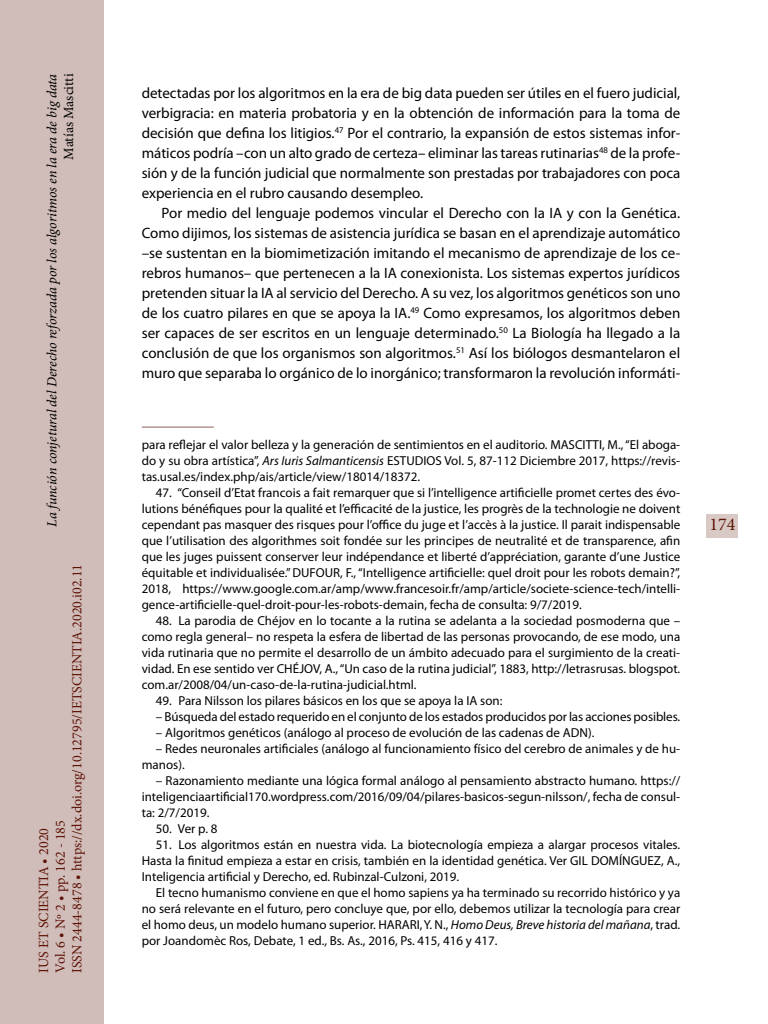
<style>
.page{position:relative;width:768px;height:1024px;background:#fff}
.page>*{position:absolute;margin:0;border:0;box-sizing:border-box;transform-origin:0 0}
.t1{font:18px "Minion Pro";color:#5d1305}
._00_bsc{font:15px/20px "Myriad Pro";color:#000;text-align:justify}
.t2{font:14px/16.8px "Minion Pro";color:#5d1305}
.t3{font:italic 14px "Minion Pro";letter-spacing:-.01em;color:#000}
.t4{font:14px "Minion Pro";letter-spacing:-.005em;color:#000}
.zz_notas{font:13px/16px "Myriad Pro";color:#000;text-align:justify}
.s1{font-style:italic}
</style>
<div class="page">
<hr style="left:142px;top:427px;width:72px;height:1px;background:#8c5c52">
<div style="left:0;top:0;width:103px;height:1024px;background:#d0bcb9"></div>
<div style="left:707px;top:514px;width:31px;height:24px;background:#d9c9c5"></div>
<p class="t3" style="left:42px;top:527px;width:455px;rotate:-90deg">La función conjetural del Derecho reforzada por los algoritmos en la era de big data</p>
<p class="t4" style="left:59px;top:160px;width:87px;rotate:-90deg">Matías Mascitti</p>
<p class="t2" style="left:35px;top:973px;width:411px;rotate:-90deg">IUS ET SCIENTIA • 2020<br>Vol. 6 • Nº 2 • pp. 162 - 185<br>ISSN 2444-8478 • https://dx.doi.org/10.12795/IETSCIENTIA.2020.i02.11</p>
<p class="_00_bsc" style="left:142px;top:83px;width:540px">detectadas por los algoritmos en la era de big data pueden ser útiles en el fuero judicial, verbigracia: en materia probatoria y en la obtención de información para la toma de decisión que defina los litigios.<sup>47</sup> Por el contrario, la expansión de estos sistemas infor&shy;máticos podría –con un alto grado de certeza– eliminar las tareas rutinarias<sup>48</sup> de la profe&shy;sión y de la función judicial que normalmente son prestadas por trabajadores con poca experiencia en el rubro causando desempleo.</p>
<p class="_00_bsc" style="left:142px;top:203px;width:540px;text-indent:20px">Por medio del lenguaje podemos vincular el Derecho con la IA y con la Genética.<br>Como dijimos, los sistemas de asistencia jurídica se basan en el aprendizaje automático –se sustentan en la biomimetización imitando el mecanismo de aprendizaje de los ce&shy;rebros humanos– que pertenecen a la IA conexionista. Los sistemas expertos jurídicos pretenden situar la IA al servicio del Derecho. A su vez, los algoritmos genéticos son uno de los cuatro pilares en que se apoya la IA.<sup>49</sup> Como expresamos, los algoritmos deben ser capaces de ser escritos en un lenguaje determinado.<sup>50</sup> La Biología ha llegado a la conclusión de que los organismos son algoritmos.<sup>51</sup> Así los biólogos desmantelaron el muro que separaba lo orgánico de lo inorgánico; transformaron la revolución informáti-</p>
<p class="zz_notas" style="left:142px;top:436px;width:540px">para reflejar el valor belleza y la generación de sentimientos en el auditorio. MASCITTI, M., “El aboga&shy;do y su obra artística”, <span class="s1">Ars Iuris Salmanticensis</span> ESTUDIOS Vol. 5, 87-112 Diciembre 2017, https://revis&shy;tas.usal.es/index.php/ais/article/view/18014/18372.</p>
<p class="zz_notas" style="left:142px;top:484px;width:540px;text-indent:14px">47. “Conseil d’Etat francois a fait remarquer que si l’intelligence artificielle promet certes des évo&shy;lutions bénéfiques pour la qualité et l’efficacité de la justice, les progrès de la technologie ne doivent cependant pas masquer des risques pour l’office du juge et l’accès à la justice. Il parait indispensable que l’utilisation des algorithmes soit fondée sur les principes de neutralité et de transparence, afin que les juges puissent conserver leur indépendance et liberté d’appréciation, garante d’une Justice équitable et individualisée.” DUFOUR, F., “Intelligence artificielle: quel droit pour les robots demain?”, 2018, https://www.google.com.ar/amp/www.francesoir.fr/amp/article/societe-science-tech/intelli&shy;gence-artificielle-quel-droit-pour-les-robots-demain, fecha de consulta: 9/7/2019.</p>
<p class="zz_notas" style="left:142px;top:612px;width:540px;text-indent:14px">48. La parodia de Chéjov en lo tocante a la rutina se adelanta a la sociedad posmoderna que – como regla general– no respeta la esfera de libertad de las personas provocando, de ese modo, una vida rutinaria que no permite el desarrollo de un á mbito adecuado para el surgimiento de la creati&shy;vidad. En ese sentido ver CHÉJOV, A., “Un caso de la rutina judicial”, 1883, http://letrasrusas. blogspot. com.ar/2008/04/un-caso-de-la-rutina-judicial.html.</p>
<p class="zz_notas" style="left:156px;top:692px;width:348px">49. Para Nilsson los pilares básicos en los que se apoya la IA son:</p>
<p class="zz_notas" style="left:156px;top:708px;width:526px">– Búsqueda del estado requerido en el conjunto de los estados producidos por las acciones posibles.</p>
<p class="zz_notas" style="left:156px;top:724px;width:440px">– Algoritmos genéticos (análogo al proceso de evolución de las cadenas de ADN).</p>
<p class="zz_notas" style="left:142px;top:740px;width:540px;text-indent:14px">– Redes neuronales artificiales (análogo al funcionamiento físico del cerebro de animales y de hu&shy;manos).</p>
<p class="zz_notas" style="left:142px;top:772px;width:540px;text-indent:14px">– Razonamiento mediante una lógica formal análogo al pensamiento abstracto humano. https:// inteligenciaartificial170.wordpress.com/2016/09/04/pilares-basicos-segun-nilsson/, fecha de consul&shy;ta: 2/7/2019.</p>
<p class="zz_notas" style="left:156px;top:820px;width:63px">50. Ver p. 8</p>
<p class="zz_notas" style="left:142px;top:836px;width:540px;text-indent:14px">51. Los algoritmos están en nuestra vida. La biotecnología empieza a alargar procesos vitales.<br>Hasta la finitud empieza a estar en crisis, también en la identidad genética. Ver GIL DOMÍNGUEZ, A., Inteligencia artificial y Derecho, ed. Rubinzal-Culzoni, 2019.</p>
<p class="zz_notas" style="left:142px;top:884px;width:540px;text-indent:14px">El tecno humanismo conviene en que el homo sapiens ya ha terminado su recorrido histórico y ya no será relevante en el futuro, pero concluye que, por ello, debemos utilizar la tecnología para crear el homo deus, un modelo humano superior. HARARI,Y. N., <span class="s1">Homo Deus, Breve historia del mañana</span>, trad. por Joandomèc Ros, Debate, 1 ed., Bs. As., 2016, Ps. 415, 416 y 417.</p>
<h1 class="t1" style="left:709px;top:512px;width:27px">174</h1>
</div>
